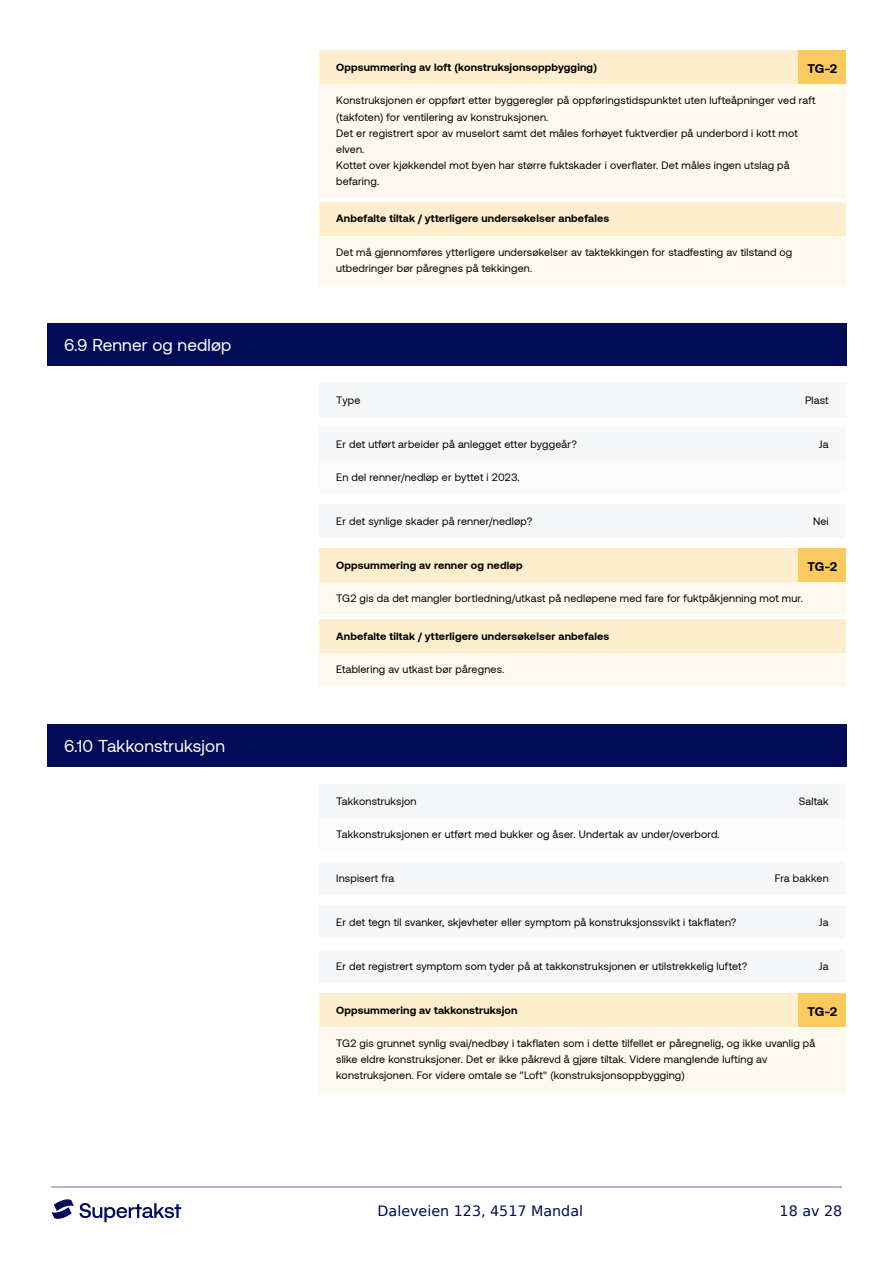
<style>
.page{position:relative;width:893px;height:1263px;background:#fff}
.page>*{position:absolute;margin:0;border:0;box-sizing:border-box;transform-origin:0 0}
.t1{font:17.1px "Aeonik";letter-spacing:.01em;color:#fff}
.t2{font:14.25px "DejaVu Sans";color:#020c56}
.t3{font:700 12.9px "Aeonik";color:#000}
.t4{font:10.65px/16px "Aeonik";letter-spacing:.015em;color:#000}
.t5{font:700 10.65px "Aeonik";letter-spacing:.015em;color:#000}
</style>
<div class="page">
<hr style="left:51px;top:1186px;width:791px;height:2px;background:#b2b5cb">
<svg style="left:80px;top:1203px;width:101px;height:19px"></svg>
<svg style="left:51px;top:1199px;width:23px;height:20px"></svg>
<div style="left:47px;top:323px;width:799px;height:43px;background:#020c56"></div>
<div style="left:47px;top:724px;width:799px;height:43px;background:#020c56"></div>
<div style="left:319px;top:84px;width:527px;height:114px;background:#fef9ee"></div>
<div style="left:319px;top:235px;width:527px;height:50px;background:#fef9ee"></div>
<div style="left:319px;top:461px;width:527px;height:33px;background:#f5f7f8"></div>
<div style="left:319px;top:582px;width:527px;height:33px;background:#fef9ee"></div>
<div style="left:319px;top:652px;width:527px;height:34px;background:#fef9ee"></div>
<div style="left:319px;top:818px;width:527px;height:33px;background:#f5f7f8"></div>
<div style="left:319px;top:1027px;width:527px;height:65px;background:#fef9ee"></div>
<div style="left:319px;top:51px;width:527px;height:33px;background:#fdeece"></div>
<div style="left:799px;top:51px;width:47px;height:33px;background:#faca5f"></div>
<div style="left:319px;top:202px;width:527px;height:33px;background:#fdeece"></div>
<div style="left:319px;top:383px;width:527px;height:34px;background:#f5f7f8"></div>
<div style="left:319px;top:427px;width:527px;height:34px;background:#f5f7f8"></div>
<div style="left:319px;top:504px;width:527px;height:34px;background:#f5f7f8"></div>
<div style="left:319px;top:548px;width:527px;height:34px;background:#fdeece"></div>
<div style="left:799px;top:548px;width:47px;height:34px;background:#faca5f"></div>
<div style="left:319px;top:619px;width:527px;height:33px;background:#fdeece"></div>
<div style="left:319px;top:784px;width:527px;height:34px;background:#f5f7f8"></div>
<div style="left:319px;top:862px;width:527px;height:33px;background:#f5f7f8"></div>
<div style="left:319px;top:906px;width:527px;height:33px;background:#f5f7f8"></div>
<div style="left:319px;top:950px;width:527px;height:33px;background:#f5f7f8"></div>
<div style="left:319px;top:994px;width:527px;height:33px;background:#fdeece"></div>
<div style="left:799px;top:994px;width:47px;height:33px;background:#faca5f"></div>
<h1 class="t1" style="left:64px;top:336px;width:169px">6.9 Renner og nedløp</h1>
<h1 class="t1" style="left:64px;top:737px;width:162px">6.10 Takkonstruksjon</h1>
<p class="t5" style="left:336px;top:61px;width:262px">Oppsummering av loft (konstruksjonsoppbygging)</p>
<p class="t3" style="left:808px;top:61px;width:31px">TG-2</p>
<p class="t4" style="left:336px;top:93px;width:481px">Konstruksjonen er oppført etter byggeregler på oppføringstidspunktet uten lufteåpninger ved raft (takfoten) for ventilering av konstruksjonen.<br>Det er registrert spor av muselort samt det måles forhøyet fuktverdier på underbord i kott mot elven.<br>Kottet over kjøkkendel mot byen har større fuktskader i overflater. Det måles ingen utslag på befaring.</p>
<p class="t5" style="left:336px;top:213px;width:275px">Anbefalte tiltak / ytterligere undersøkelser anbefales</p>
<p class="t4" style="left:336px;top:244px;width:458px">Det må gjennomføres ytterligere undersøkelser av taktekkingen for stadfesting av tilstand og utbedringer bør påregnes på tekkingen.</p>
<p class="t4" style="left:336px;top:392px;width:26px">Type</p>
<p class="t4" style="left:805px;top:392px;width:25px">Plast</p>
<p class="t4" style="left:336px;top:436px;width:242px">Er det utført arbeider på anlegget etter byggeår?</p>
<p class="t4" style="left:819px;top:436px;width:11px">Ja</p>
<p class="t4" style="left:336px;top:469px;width:185px">En del renner/nedløp er byttet i 2023.</p>
<p class="t4" style="left:336px;top:513px;width:197px">Er det synlige skader på renner/nedløp?</p>
<p class="t4" style="left:813px;top:513px;width:17px">Nei</p>
<p class="t5" style="left:336px;top:559px;width:188px">Oppsummering av renner og nedløp</p>
<p class="t3" style="left:808px;top:559px;width:31px">TG-2</p>
<p class="t4" style="left:336px;top:590px;width:468px">TG2 gis da det mangler bortledning/utkast på nedløpene med fare for fuktpåkjenning mot mur.</p>
<p class="t5" style="left:336px;top:630px;width:275px">Anbefalte tiltak / ytterligere undersøkelser anbefales</p>
<p class="t4" style="left:336px;top:661px;width:170px">Etablering av utkast bør påregnes.</p>
<p class="t4" style="left:336px;top:793px;width:82px">Takkonstruksjon</p>
<p class="t4" style="left:799px;top:793px;width:31px">Saltak</p>
<p class="t4" style="left:336px;top:826px;width:385px">Takkonstruksjonen er utført med bukker og åser. Undertak av under/overbord.</p>
<p class="t4" style="left:336px;top:870px;width:60px">Inspisert fra</p>
<p class="t4" style="left:775px;top:870px;width:55px">Fra bakken</p>
<p class="t4" style="left:336px;top:914px;width:402px">Er det tegn til svanker, skjevheter eller symptom på konstruksjonssvikt i takflaten?</p>
<p class="t4" style="left:819px;top:914px;width:11px">Ja</p>
<p class="t4" style="left:336px;top:958px;width:413px">Er det registrert symptom som tyder på at takkonstruksjonen er utilstrekkelig luftet?</p>
<p class="t4" style="left:819px;top:958px;width:11px">Ja</p>
<p class="t5" style="left:336px;top:1004px;width:183px">Oppsummering av takkonstruksjon</p>
<p class="t3" style="left:808px;top:1004px;width:31px">TG-2</p>
<p class="t4" style="left:336px;top:1035px;width:480px">TG2 gis grunnet synlig svai/nedbøy i takflaten som i dette tilfellet er påregnelig, og ikke uvanlig på slike eldre konstruksjoner. Det er ikke påkrevd å gjøre tiltak. Videre manglende lufting av konstruksjonen. For videre omtale se "Loft" (konstruksjonsoppbygging)</p>
<h2 class="t2" style="left:378px;top:1199px;width:207px">Daleveien 123, 4517 Mandal</h2>
<h2 class="t2" style="left:780px;top:1199px;width:64px">18 av 28</h2>
</div>
